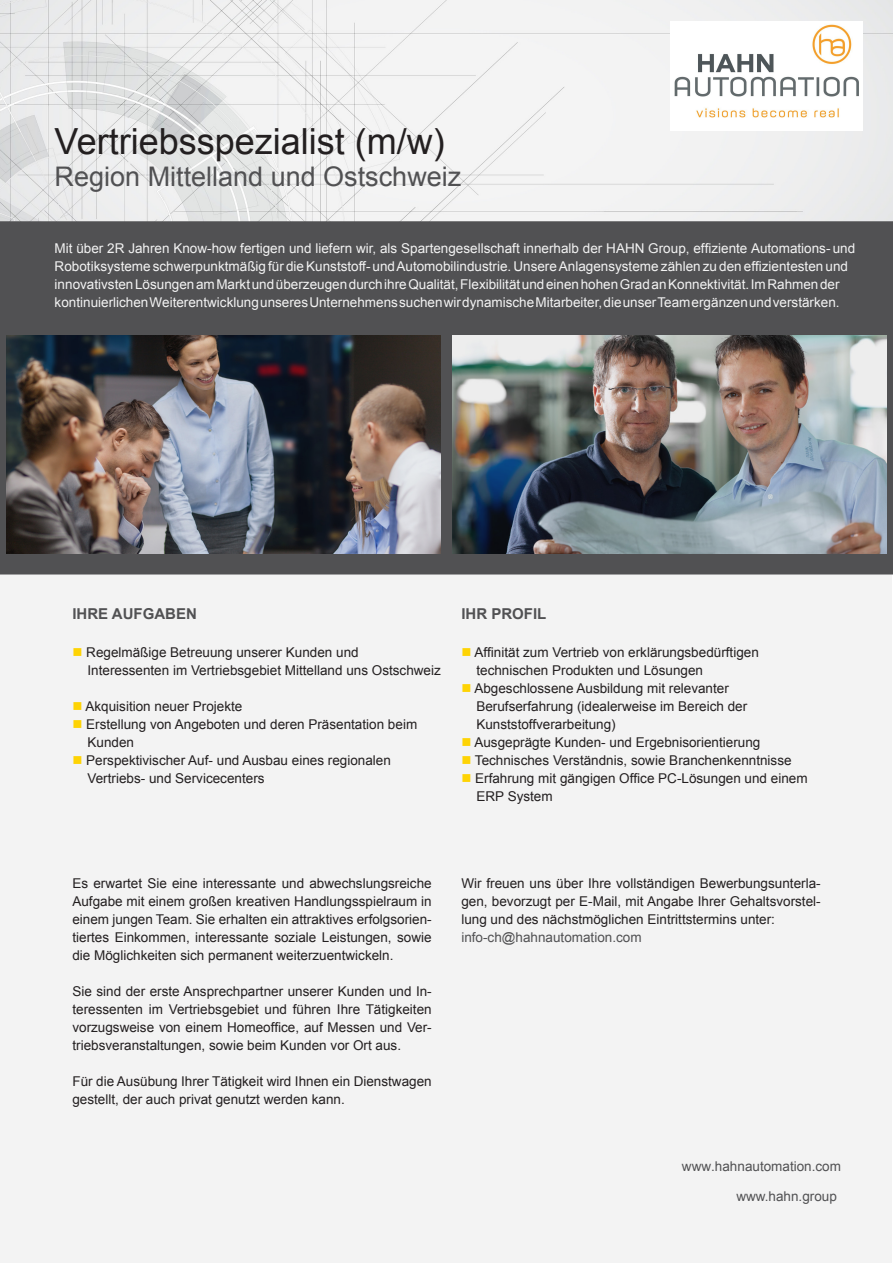
<style>
.page{position:relative;width:893px;height:1263px;background:#fff}
.page>*{position:absolute;margin:0;border:0;box-sizing:border-box;transform-origin:0 0}
.t1{font:36px "Arial";color:#231f20}
.t2{font:27px "Arial";color:#515153}
.t3{font:700 15px "Arial";color:#515153}
.t4{font:13.5px/18px "Arial";color:#231f20}
.t5{font:13.5px/18px "Arial";color:#f3f3f3}
.t6{font:13.5px/29.7px "Arial";color:#515153}
.s1{color:#fed304}
</style>
<div class="page">
<img style="left:0;top:0;width:893px;height:221px">
<div style="left:0;top:574px;width:893px;height:689px;background:#f3f3f3"></div>
<div style="left:0;top:221px;width:893px;height:353px;background:#515153"></div>
<img style="left:7px;top:335px;width:434px;height:218px">
<img style="left:453px;top:335px;width:434px;height:218px">
<img style="left:671px;top:21px;width:192px;height:110px">
<h1 class="t1" style="left:55px;top:118px;width:392px">Vertriebsspezialist (m/w)</h1>
<h2 class="t2" style="left:55px;top:159px;width:408px">Region Mittelland und Ostschweiz</h2>
<p class="t5" style="left:55px;top:239px;width:802px">Mit über 2R Jahren Know-how fertigen und liefern wir, als Spartengesellschaft innerhalb der HAHN Group, effiziente Automations- und Robotiksysteme schwerpunktmäßig für die Kunststoff- und Automobilindustrie. Unsere Anlagensysteme zählen zu den effizientesten und innovativsten Lösungen am Markt und überzeugen durch ihre Qualität, Flexibilität und einen hohen Grad an Konnektivität. Im Rahmen der kontinuierlichen Weiterentwicklung unseres Unternehmens suchen wir dynamische Mitarbeiter, die unser Team ergänzen und verstärken.</p>
<p class="t3" style="left:72px;top:604px;width:126px">IHRE AUFGABEN</p>
<p class="t4" style="left:87px;top:643px;width:355px;text-indent:-15px"><span class="s1">■</span> Regelmäßige Betreuung unserer Kunden und<br>Interessenten im Vertriebsgebiet Mittelland uns Ostschweiz</p>
<p class="t4" style="left:72px;top:697px;width:171px"><span class="s1">■</span> Akquisition neuer Projekte</p>
<p class="t4" style="left:87px;top:715px;width:331px;text-indent:-15px"><span class="s1">■</span> Erstellung von Angeboten und deren Präsentation beim<br>Kunden</p>
<p class="t4" style="left:87px;top:751px;width:305px;text-indent:-15px"><span class="s1">■</span> Perspektivischer Auf- und Ausbau eines regionalen<br>Vertriebs- und Servicecenters</p>
<p class="t3" style="left:461px;top:604px;width:87px">IHR PROFIL</p>
<p class="t4" style="left:476px;top:643px;width:284px;text-indent:-15px"><span class="s1">■</span> Affinität zum Vertrieb von erklärungsbedürftigen technischen Produkten und Lösungen</p>
<p class="t4" style="left:476px;top:679px;width:272px;text-indent:-15px"><span class="s1">■</span> Abgeschlossene Ausbildung mit relevanter<br>Berufserfahrung (idealerweise im Bereich der<br>Kunststoffverarbeitung)</p>
<p class="t4" style="left:461px;top:733px;width:300px"><span class="s1">■</span> Ausgeprägte Kunden- und Ergebnisorientierung</p>
<p class="t4" style="left:461px;top:751px;width:332px"><span class="s1">■</span> Technisches Verständnis, sowie Branchenkenntnisse</p>
<p class="t4" style="left:476px;top:769px;width:333px;text-indent:-15px"><span class="s1">■</span> Erfahrung mit gängigen Office PC-Lösungen und einem<br>ERP System</p>
<p class="t4" style="left:72px;top:874px;width:361px;text-align:justify">Es erwartet Sie eine interessante und abwechslungsreiche Aufgabe mit einem großen kreativen Handlungsspielraum in einem jungen Team. Sie erhalten ein attraktives erfolgsorien&shy;tiertes Einkommen, interessante soziale Leistungen, sowie die Möglichkeiten sich permanent weiterzuentwickeln.</p>
<p class="t4" style="left:72px;top:982px;width:361px;text-align:justify">Sie sind der erste Ansprechpartner unserer Kunden und In&shy;teressenten im Vertriebsgebiet und führen Ihre Tätigkeiten vorzugsweise von einem Homeoffice, auf Messen und Ver&shy;triebsveranstaltungen, sowie beim Kunden vor Ort aus.</p>
<p class="t4" style="left:72px;top:1072px;width:361px">Für die Ausübung Ihrer Tätigkeit wird Ihnen ein Dienstwagen gestellt, der auch privat genutzt werden kann.</p>
<p class="t4" style="left:461px;top:874px;width:361px;text-align:justify">Wir freuen uns über Ihre vollständigen Bewerbungsunterla&shy;gen, bevorzugt per E-Mail, mit Angabe Ihrer Gehaltsvorstel&shy;lung und des nächstmöglichen Eintrittstermins unter:</p>
<p class="t6" style="left:461px;top:922px;width:182px">info-ch@hahnautomation.com</p>
<p class="t6" style="left:736px;top:1151px;width:106px;text-indent:-54px">www.hahnautomation.com www.hahn.group</p>
</div>
